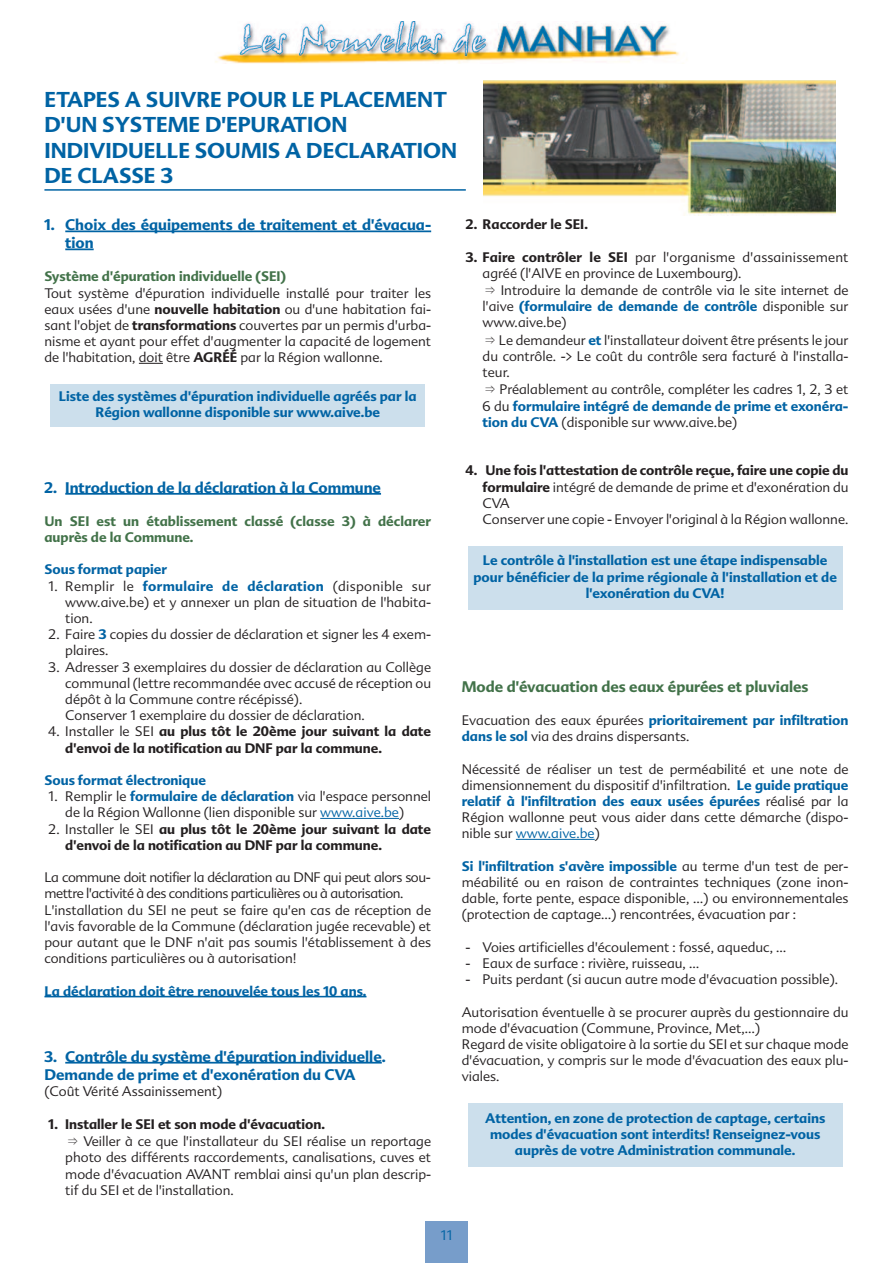
<style>
.page{position:relative;width:893px;height:1263px;background:#fff}
.page>*{position:absolute;margin:0;border:0;box-sizing:border-box;transform-origin:0 0}
.t1{font:700 21px/25.2px "Advert";color:#0063a4}
.t2{font:700 15px/18px "Advert";color:#0063a4}
.t3{font:700 15px "Advert";color:#427249}
.t4{font:300 13.5px/16.2px "Advert";color:#231f20}
.t5{font:700 13.5px/16.2px "Advert";color:#0063a4;text-align:center}
.t6{font:700 13.5px/16.2px "Advert";color:#231f20}
.t7{font:700 13.5px/16.2px "Advert";color:#427249}
.t8{font:300 13.5px "Advert";color:#0063a4}
.s1{font-weight:700}
.s2{font-family:"Gulim";font-weight:400}
.s3{font-weight:700;color:#0063a4}
.s4{font-weight:300}
.s5{color:#0063a4}
</style>
<div class="page">
<img style="left:215px;top:21px;width:464px;height:43px">
<div style="left:425px;top:1220px;width:43px;height:43px;background:#779dca"></div>
<hr style="left:44px;top:189px;width:422px;height:2px;background:#0063a4">
<img style="left:483px;top:81px;width:352px;height:135px">
<hr style="left:65px;top:230px;width:360px;height:2px;background:#0063a4">
<svg style="left:425px;top:230px;width:6px;height:2px"></svg>
<hr style="left:65px;top:248px;width:29px;height:2px;background:#0063a4">
<svg style="left:139px;top:363px;width:24px;height:1px"></svg>
<hr style="left:65px;top:493px;width:316px;height:2px;background:#0063a4">
<hr style="left:320px;top:818px;width:79px;height:1px;background:#0063a4">
<hr style="left:44px;top:996px;width:322px;height:1px;background:#0063a4">
<hr style="left:65px;top:1062px;width:317px;height:1px;background:#0063a4">
<hr style="left:516px;top:839px;width:79px;height:1px;background:#0063a4">
<div style="left:51px;top:384px;width:374px;height:43px;background:#ccdfec"></div>
<div style="left:468px;top:546px;width:374px;height:64px;background:#ccdfec"></div>
<div style="left:468px;top:1103px;width:374px;height:64px;background:#ccdfec"></div>
<h1 class="t1" style="left:44px;top:87px;width:414px">ETAPES A SUIVRE POUR LE PLACEMENT<br>D'UN SYSTEME D'EPURATION<br>INDIVIDUELLE SOUMIS A DECLARATION<br>DE CLASSE 3</h1>
<p class="t2" style="left:65px;top:216px;width:367px;text-indent:-21px">1. Choix des équipements de traitement et d'évacua&shy;tion</p>
<p class="t7" style="left:44px;top:269px;width:243px">Système d'épuration individuelle (SEI)</p>
<p class="t4" style="left:44px;top:285px;width:388px;text-align:justify">Tout système d'épuration individuelle installé pour traiter les eaux usées d'une <span class="s1">nouvelle habitation</span> ou d'une habitation fai&shy;sant l'objet de <span class="s1">transformations</span> couvertes par un permis d'urba&shy;nisme et ayant pour effet d'augmenter la capacité de logement de l'habitation, doit être <span class="s1">AGRÉÉ</span> par la Région wallonne.</p>
<p class="t6" style="left:466px;top:216px;width:124px">2. Raccorder le SEI.</p>
<p class="t4" style="left:483px;top:249px;width:367px;text-indent:-17px"><span class="s1">3. Faire contrôler le SEI</span> par l'organisme d'assainissement agréé (l'AIVE en province de Luxembourg).<br><span class="s2">⇒</span> Introduire la demande de contrôle via le site internet de l'aive <span class="s3">(formulaire de demande de contrôle</span> disponible sur www.aive.be)<br><span class="s2">⇒</span> Le demandeur <span class="s3">et</span> l'installateur doivent être présents le jour du contrôle. -&gt; Le coût du contrôle sera facturé à l'installa&shy;teur.<br><span class="s2">⇒</span> Préalablement au contrôle, compléter les cadres 1, 2, 3 et 6 du <span class="s3">formulaire intégré de demande de prime et exonéra&shy;tion du CVA</span> (disponible sur www.aive.be)</p>
<p class="t4" style="left:483px;top:463px;width:367px;text-indent:-17px"><span class="s1">4. Une fois l'attestation de contrôle reçue, faire une copie du formulaire</span> intégré de demande de prime et d'exonération du CVA<br>Conserver une copie - Envoyer l'original à la Région wallonne.</p>
<p class="t5" style="left:59px;top:388px;width:359px">Liste des systèmes d'épuration individuelle agréés par la<br>Région wallonne disponible sur www.aive.be</p>
<p class="t2" style="left:44px;top:479px;width:339px">2. Introduction de la déclaration à la Commune</p>
<p class="t7" style="left:44px;top:513px;width:388px">Un SEI est un établissement classé (classe 3) à déclarer auprès de la Commune.</p>
<p class="t5" style="left:44px;top:562px;width:124px">Sous format papier</p>
<p class="t4" style="left:65px;top:578px;width:367px;text-align:justify;text-indent:-17px">1. Remplir le <span class="s3">formulaire de déclaration</span> (disponible sur www.aive.be) et y annexer un plan de situation de l'habita&shy;tion.</p>
<p class="t4" style="left:65px;top:626px;width:367px;text-indent:-17px">2. Faire <span class="s3">3</span> copies du dossier de déclaration et signer les 4 exem&shy;plaires.</p>
<p class="t4" style="left:65px;top:659px;width:367px;text-indent:-17px">3. Adresser 3 exemplaires du dossier de déclaration au Collège communal (lettre recommandée avec accusé de réception ou dépôt à la Commune contre récépissé).<br>Conserver 1 exemplaire du dossier de déclaration.</p>
<p class="t6" style="left:65px;top:724px;width:367px;text-indent:-17px"><span class="s4">4. Installer le SEI</span> au plus tôt le 20ème jour suivant la date d'envoi de la notification au DNF par la commune.</p>
<p class="t5" style="left:44px;top:772px;width:163px">Sous format électronique</p>
<p class="t4" style="left:65px;top:788px;width:367px;text-indent:-17px">1. Remplir le <span class="s3">formulaire de déclaration</span> via l'espace personnel de la Région Wallonne (lien disponible sur <span class="s5">www.aive.be</span>)</p>
<p class="t6" style="left:65px;top:821px;width:367px;text-indent:-17px"><span class="s4">2. Installer le SEI</span> au plus tôt le 20ème jour suivant la date d'envoi de la notification au DNF par la commune.</p>
<p class="t4" style="left:44px;top:869px;width:388px">La commune doit notifier la déclaration au DNF qui peut alors sou&shy;mettre l'activité à des conditions particulières ou à autorisation.<br>L'installation du SEI ne peut se faire qu'en cas de réception de l'avis favorable de la Commune (déclaration jugée recevable) et pour autant que le DNF n'ait pas soumis l'établissement à des conditions particulières ou à autorisation!</p>
<p class="t5" style="left:44px;top:983px;width:324px">La déclaration doit être renouvelée tous les 10 ans.</p>
<p class="t5" style="left:473px;top:553px;width:365px">Le contrôle à l'installation est une étape indispensable pour bénéficier de la prime régionale à l'installation et de l'exonération du CVA!</p>
<p class="t3" style="left:462px;top:678px;width:348px">Mode d'évacuation des eaux épurées et pluviales</p>
<p class="t4" style="left:462px;top:712px;width:388px">Evacuation des eaux épurées <span class="s3">prioritairement par infiltration dans le sol</span> via des drains dispersants.</p>
<p class="t4" style="left:462px;top:761px;width:388px;text-align:justify">Nécessité de réaliser un test de perméabilité et une note de dimensionnement du dispositif d'infiltration. <span class="s3">Le guide pratique relatif à l'infiltration des eaux usées épurées</span> réalisé par la Région wallonne peut vous aider dans cette démarche (dispo&shy;nible sur <span class="s5">www.aive.be</span>)</p>
<p class="t4" style="left:462px;top:858px;width:388px;text-align:justify"><span class="s3">Si l'infiltration s'avère impossible</span> au terme d'un test de per&shy;méabilité ou en raison de contraintes techniques (zone inon&shy;dable, forte pente, espace disponible, …) ou environnementales (protection de captage…) rencontrées, évacuation par :</p>
<p class="t4" style="left:466px;top:939px;width:322px">- Voies artificielles d'écoulement : fossé, aqueduc, …</p>
<p class="t4" style="left:466px;top:955px;width:235px">- Eaux de surface : rivière, ruisseau, …</p>
<p class="t4" style="left:466px;top:971px;width:374px">- Puits perdant (si aucun autre mode d'évacuation possible).</p>
<p class="t4" style="left:462px;top:1004px;width:388px">Autorisation éventuelle à se procurer auprès du gestionnaire du mode d'évacuation (Commune, Province, Met,…)<br>Regard de visite obligatoire à la sortie du SEI et sur chaque mode d'évacuation, y compris sur le mode d'évacuation des eaux plu&shy;viales.</p>
<p class="t2" style="left:44px;top:1047px;width:343px">3. Contrôle du système d'épuration individuelle.<br>Demande de prime et d'exonération du CVA</p>
<p class="t4" style="left:44px;top:1084px;width:179px">(Coût Vérité Assainissement)</p>
<p class="t4" style="left:65px;top:1116px;width:367px;text-indent:-17px"><span class="s1">1. Installer le SEI et son mode d'évacuation.<br></span><span class="s2">⇒</span> Veiller à ce que l'installateur du SEI réalise un reportage photo des différents raccordements, canalisations, cuves et mode d'évacuation AVANT remblai ainsi qu'un plan descrip&shy;tif du SEI et de l'installation.</p>
<p class="t5" style="left:485px;top:1110px;width:342px">Attention, en zone de protection de captage, certains modes d'évacuation sont interdits! Renseignez-vous auprès de votre Administration communale.</p>
<p class="t8" style="left:440px;top:1227px;width:14px">11</p>
</div>
